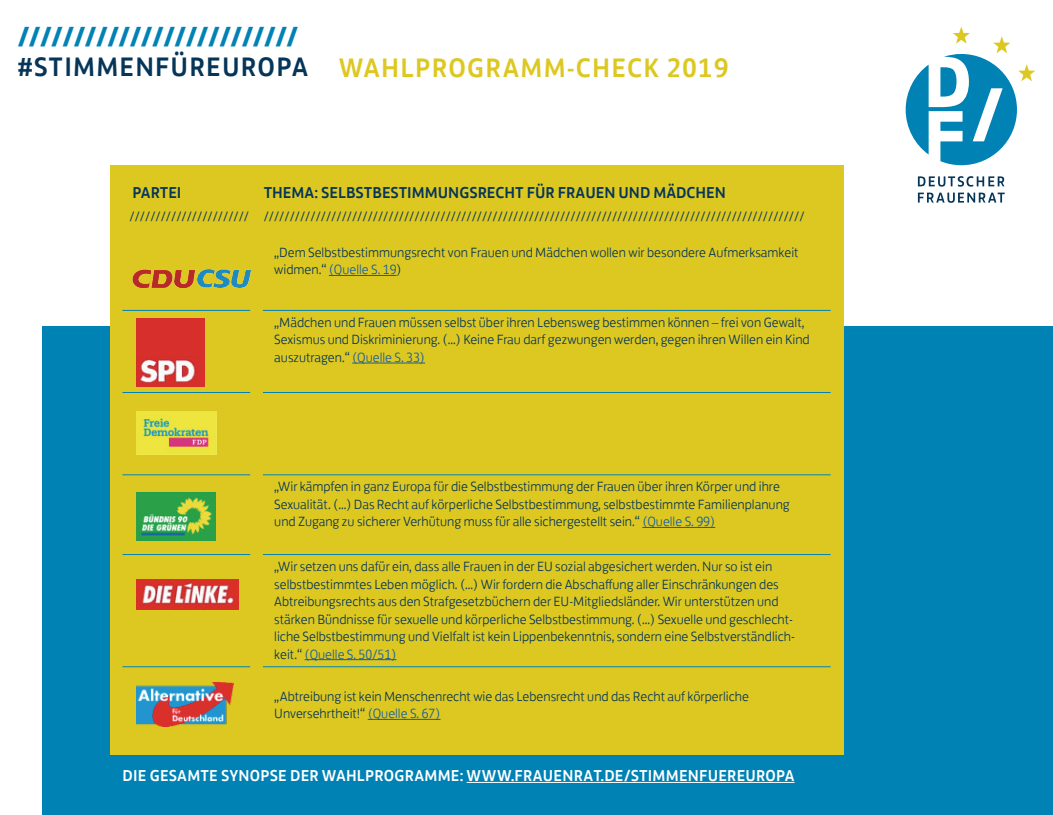
<style>
.page{position:relative;width:1053px;height:815px;background:#fff}
.page>*{position:absolute;margin:0;border:0;box-sizing:border-box;transform-origin:0 0}
.t1{font:700 27.62px "Jack FS";color:#0082b4}
.t2{font:500 27.5px "Jack FS";letter-spacing:.045em;color:#ddc822}
.t3{font:500 27.5px "Jack FS";letter-spacing:.045em;color:#053558}
.t4{font:500 16.25px "Jack FS";letter-spacing:.015em;color:#fff}
.t5{font:500 16.25px "Jack FS";color:#053558}
.t6{font:300 13.75px/17.5px "Jack FS";color:#053558}
.s1{color:#175d9e}
</style>
<div class="page">
<div style="left:43px;top:326px;width:1009px;height:489px;background:#0082b4"></div>
<svg style="left:917px;top:193px;width:87px;height:10px"></svg>
<svg style="left:917px;top:176px;width:87px;height:11px"></svg>
<svg style="left:905px;top:27px;width:130px;height:138px"></svg>
<div style="left:110px;top:165px;width:733px;height:590px;background:#ddc822"></div>
<hr style="left:122px;top:310px;width:128px;height:1px;background:#0082b4">
<hr style="left:263px;top:310px;width:567px;height:1px;background:#0082b4">
<hr style="left:122px;top:392px;width:128px;height:1px;background:#0082b4">
<hr style="left:263px;top:392px;width:567px;height:1px;background:#0082b4">
<hr style="left:122px;top:474px;width:128px;height:1px;background:#0082b4">
<hr style="left:263px;top:474px;width:567px;height:1px;background:#0082b4">
<hr style="left:122px;top:554px;width:128px;height:1px;background:#0082b4">
<hr style="left:263px;top:554px;width:567px;height:1px;background:#0082b4">
<hr style="left:122px;top:666px;width:128px;height:1px;background:#0082b4">
<hr style="left:263px;top:666px;width:567px;height:1px;background:#0082b4">
<hr style="left:329px;top:275px;width:67px;height:1px;background:#175d9e">
<hr style="left:352px;top:363px;width:73px;height:1px;background:#175d9e">
<hr style="left:642px;top:527px;width:73px;height:1px;background:#175d9e">
<hr style="left:304px;top:659px;width:92px;height:1px;background:#175d9e">
<hr style="left:367px;top:719px;width:73px;height:1px;background:#175d9e">
<img style="left:137px;top:319px;width:67px;height:67px">
<img style="left:137px;top:411px;width:79px;height:44px">
<img style="left:137px;top:492px;width:79px;height:49px">
<img style="left:137px;top:579px;width:101px;height:31px">
<img style="left:137px;top:682px;width:96px;height:44px">
<img style="left:198px;top:269px;width:53px;height:18px">
<img style="left:133px;top:269px;width:63px;height:18px">
<hr style="left:466px;top:782px;width:328px;height:1px;background:#fff">
<h1 class="t1" style="left:18px;top:13px;width:282px">/////////////////////////</h1>
<h2 class="t3" style="left:18px;top:44px;width:292px">#STIMMENFÜREUROPA</h2>
<h2 class="t2" style="left:339px;top:46px;width:391px">WAHLPROGRAMM-CHECK 2019</h2>
<p class="t5" style="left:133px;top:179px;width:50px">PARTEI</p>
<p class="t5" style="left:264px;top:179px;width:463px">THEMA: SELBSTBESTIMMUNGSRECHT FÜR FRAUEN UND MÄDCHEN</p>
<p class="t6" style="left:129px;top:207px;width:676px">/////////////////////// ////////////////////////////////////////////////////////////////////////////////////////////////////////</p>
<p class="t6" style="left:274px;top:242px;width:525px">„Dem Selbstbestimmungsrecht von Frauen und Mädchen wollen wir besondere Aufmerksamkeit widmen.“ <span class="s1">(Quelle S. 19</span>)</p>
<p class="t6" style="left:274px;top:312px;width:537px">„Mädchen und Frauen müssen selbst über ihren Lebensweg bestimmen können – frei von Gewalt,<br>Sexismus und Diskriminierung. (...) Keine Frau darf gezwungen werden, gegen ihren Willen ein Kind auszutragen.“ <span class="s1">(Quelle S. 33)</span></p>
<p class="t6" style="left:274px;top:477px;width:517px">„Wir kämpfen in ganz Europa für die Selbstbestimmung der Frauen über ihren Körper und ihre<br>Sexualität. (…) Das Recht auf körperliche Selbstbestimmung, selbstbestimmte Familienplanung und Zugang zu sicherer Verhütung muss für alle sichergestellt sein.“ <span class="s1">(Quelle S. 99)</span></p>
<p class="t6" style="left:274px;top:556px;width:522px">„Wir setzen uns dafür ein, dass alle Frauen in der EU sozial abgesichert werden. Nur so ist ein selbstbestimmtes Leben möglich. (...) Wir fordern die Abschaffung aller Einschränkungen des Abtreibungsrechts aus den Strafgesetzbüchern der EU-Mitgliedsländer. Wir unterstützen und stärken Bündnisse für sexuelle und körperliche Selbstbestimmung. (...) Sexuelle und geschlecht&shy;liche Selbstbestimmung und Vielfalt ist kein Lippenbekenntnis, sondern eine Selbstverständlich&shy;keit.“ <span class="s1">(Quelle S. 50/51)</span></p>
<p class="t6" style="left:274px;top:686px;width:476px">„Abtreibung ist kein Menschenrecht wie das Lebensrecht und das Recht auf körperliche<br>Unversehrtheit!“ <span class="s1">(Quelle S. 67)</span></p>
<p class="t4" style="left:123px;top:762px;width:673px">DIE GESAMTE SYNOPSE DER WAHLPROGRAMME: WWW.FRAUENRAT.DE/STIMMENFUEREUROPA</p>
</div>
